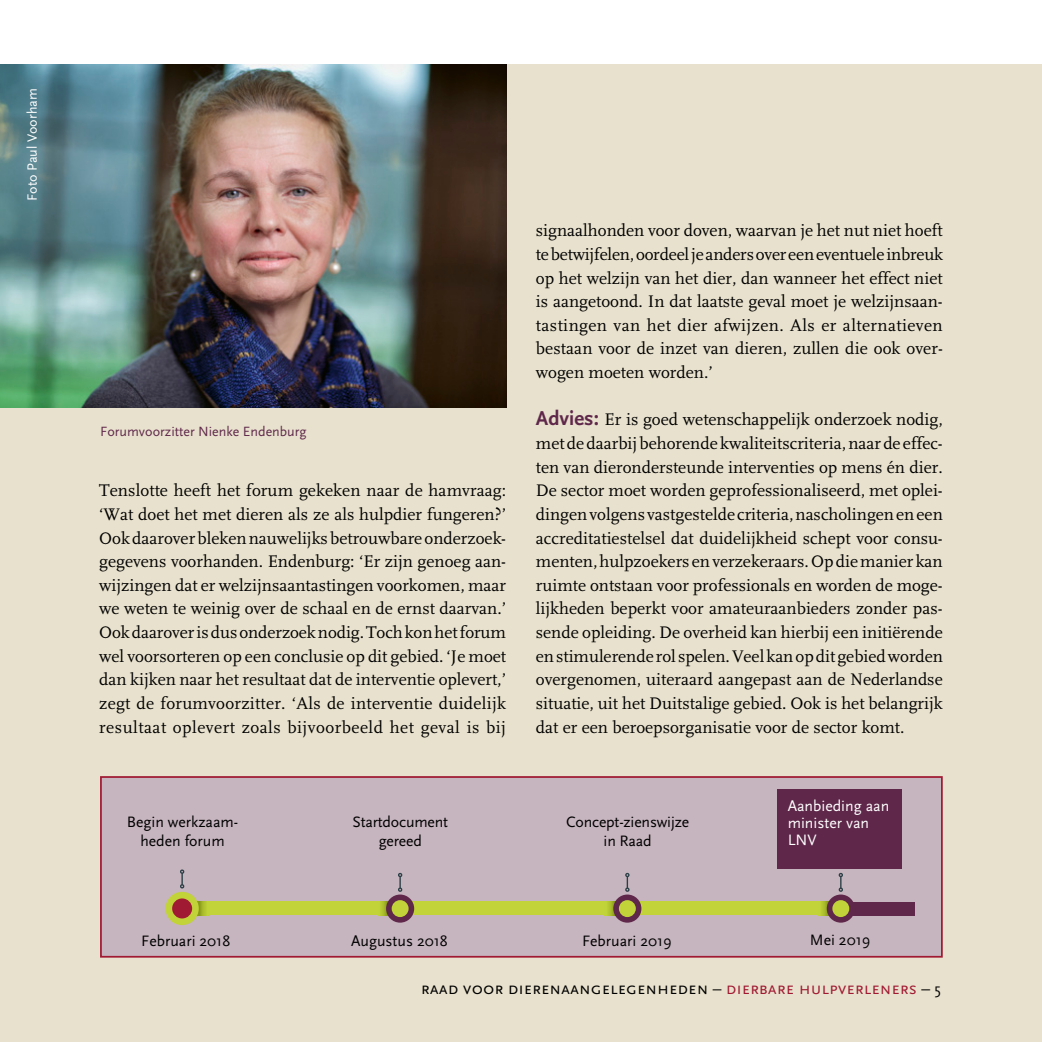
<style>
.page{position:relative;width:1042px;height:1042px;background:#fff}
.page>*{position:absolute;margin:0;border:0;box-sizing:border-box;transform-origin:0 0}
._2-koloms_bodytekst{font:17.5px/23.6px "Scala";letter-spacing:.005em;color:#000;text-align:justify}
.t1{font:17.5px "Scala Sans Caps";color:#000}
.witte_tekst_in_balk{font:15.75px/18.9px "Scala Sans";color:#000;text-align:center}
.t2{font:15.75px/16.6px "Scala Sans";color:#fff}
.Onderschrift_2_kolom{font:14px "Scala Sans";color:#5f284b}
.Onderschrift_2_kolom-2{font:14px "Scala Sans";color:#fff}
.s1{font-family:"Scala Sans";font-weight:700;font-size:21px;color:#5f284b}
.s2{color:#a01a33}
.s3{font-size:15.75px}
</style>
<div class="page">
<div style="left:0;top:64px;width:1042px;height:978px;background:#e8e1cd"></div>
<img style="left:0;top:65px;width:506px;height:343px">
<div style="left:100px;top:776px;width:843px;height:181px;background:#c6b4be;border:2px solid #a01a33"></div>
<div style="left:181px;top:901px;width:643px;height:14px;background:#c1d339"></div>
<svg style="left:197px;top:901px;width:9px;height:14px"></svg>
<svg style="left:381px;top:901px;width:7px;height:14px"></svg>
<div style="left:386px;top:894px;width:28px;height:28px;background:#5f284b;border-radius:50%"></div>
<div style="left:392px;top:900px;width:16px;height:17px;background:#c1d339;border-radius:50%"></div>
<svg style="left:398px;top:873px;width:4px;height:19px"></svg>
<div style="left:165px;top:892px;width:34px;height:33px;background:#c1d339;border-radius:50%"></div>
<div style="left:172px;top:898px;width:20px;height:20px;background:#a01a33;border-radius:50%"></div>
<svg style="left:180px;top:869px;width:4px;height:19px"></svg>
<div style="left:778px;top:790px;width:124px;height:79px;background:#5f284b"></div>
<div style="left:836px;top:902px;width:78px;height:13px;background:#5f284b"></div>
<svg style="left:608px;top:901px;width:7px;height:14px"></svg>
<div style="left:613px;top:894px;width:28px;height:28px;background:#5f284b;border-radius:50%"></div>
<div style="left:619px;top:900px;width:17px;height:17px;background:#c1d339;border-radius:50%"></div>
<svg style="left:625px;top:873px;width:4px;height:19px"></svg>
<svg style="left:822px;top:901px;width:7px;height:14px"></svg>
<div style="left:827px;top:894px;width:28px;height:28px;background:#5f284b;border-radius:50%"></div>
<div style="left:832px;top:900px;width:17px;height:17px;background:#c1d339;border-radius:50%"></div>
<svg style="left:838px;top:873px;width:5px;height:19px"></svg>
<p class="Onderschrift_2_kolom-2" style="left:25px;top:201px;width:114px;rotate:-90deg">Foto Paul Voorham</p>
<p class="Onderschrift_2_kolom" style="left:100px;top:424px;width:208px">Forumvoorzitter Nienke Endenburg</p>
<p class="_2-koloms_bodytekst" style="left:99px;top:479px;width:408px">Tenslotte heeft het forum gekeken naar de hamvraag: ‘Wat doet het met dieren als ze als hulpdier fungeren?’ Ook daarover bleken nauwelijks betrouwbare onderzoek&shy;gegevens voorhanden. Endenburg: ‘Er zijn genoeg aan&shy;wijzingen dat er welzijnsaantastingen voorkomen, maar we weten te weinig over de schaal en de ernst daarvan.’ Ook daarover is dus onderzoek nodig. Toch kon het forum wel voorsorteren op een conclusie op dit gebied. ‘Je moet dan kijken naar het resultaat dat de interventie oplevert,’ zegt de forumvoorzitter. ‘Als de interventie duidelijk resultaat oplevert zoals bijvoorbeeld het geval is bij</p>
<p class="witte_tekst_in_balk" style="left:127px;top:813px;width:113px">Begin werkzaam&shy;heden forum</p>
<p class="witte_tekst_in_balk" style="left:352px;top:813px;width:97px">Startdocument gereed</p>
<p class="_2-koloms_bodytekst" style="left:536px;top:219px;width:409px">signaalhonden voor doven, waarvan je het nut niet hoeft te betwijfelen, oordeel je anders over een eventuele inbreuk op het welzijn van het dier, dan wanneer het effect niet is aangetoond. In dat laatste geval moet je welzijnsaan&shy;tastingen van het dier afwijzen. Als er alternatieven bestaan voor de inzet van dieren, zullen die ook over&shy;wogen moeten worden.’</p>
<p class="_2-koloms_bodytekst" style="left:536px;top:408px;width:409px"><span class="s1">Advies:</span> Er is goed wetenschappelijk onderzoek nodig, met de daarbij behorende kwaliteitscriteria, naar de effec&shy;ten van dierondersteunde interventies op mens én dier.<br>De sector moet worden geprofessionaliseerd, met oplei&shy;dingen volgens vastgestelde criteria, nascholingen en een accreditatiestelsel dat duidelijkheid schept voor consu&shy;menten, hulpzoekers en verzekeraars. Op die manier kan ruimte ontstaan voor professionals en worden de moge&shy;lijkheden beperkt voor amateuraanbieders zonder pas&shy;sende opleiding. De overheid kan hierbij een initiërende en stimulerende rol spelen. Veel kan op dit gebied worden overgenomen, uiteraard aangepast aan de Nederlandse situatie, uit het Duitstalige gebied. Ook is het belangrijk dat er een beroepsorganisatie voor de sector komt.</p>
<p class="witte_tekst_in_balk" style="left:566px;top:813px;width:125px">Concept-zienswijze in Raad</p>
<p class="t2" style="left:788px;top:798px;width:103px">Aanbieding aan minister van<br>LNV</p>
<p class="witte_tekst_in_balk" style="left:141px;top:931px;width:91px">Februari 2018</p>
<p class="witte_tekst_in_balk" style="left:351px;top:931px;width:98px">Augustus 2018</p>
<p class="witte_tekst_in_balk" style="left:582px;top:931px;width:91px">Februari 2019</p>
<p class="witte_tekst_in_balk" style="left:810px;top:930px;width:62px">Mei 2019</p>
<p class="t1" style="left:416px;top:979px;width:498px">raad voor dierenaangelegenheden – <span class="s2">dierbare hulpverleners</span></p>
<p class="t1" style="left:421px;top:979px;width:522px">raad voor dierenaangelegenheden – <span class="s2">dierbare hulpverleners</span> – <span class="s3">5</span></p>
</div>
